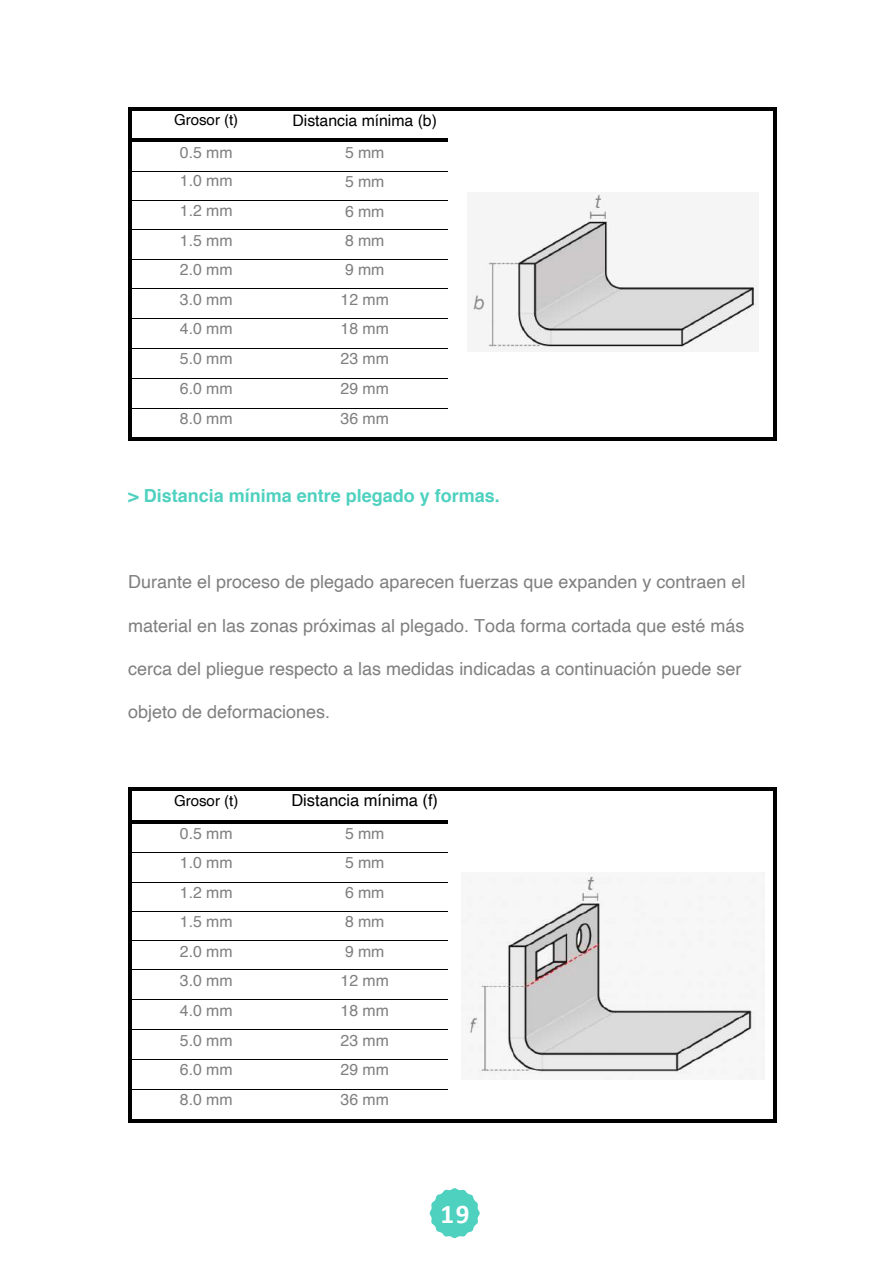
<style>
.page{position:relative;width:893px;height:1263px;background:#fff}
.page>*{position:absolute;margin:0;border:0;box-sizing:border-box;transform-origin:0 0}
.t1{font:700 27px "Calibri";color:#fff}
.t2{font:18px "Helvetica";color:#7f7f7f}
.t3{font:700 18px "Helvetica";color:#4fd1c0}
.t4{font:16.5px "Helvetica";color:#000}
.t5{font:15.9px "Helvetica";letter-spacing:-.005em;color:#7f7f7f}
.t6{font:15.9px "Helvetica";letter-spacing:-.005em;color:#000}
.t7{font:15.15px "Helvetica";letter-spacing:-.005em;color:#000}
</style>
<div class="page">
<svg style="left:442px;top:1188px;width:26px;height:50px"></svg>
<img style="left:430px;top:1193px;width:50px;height:40px">
<hr style="left:131px;top:107px;width:151px;height:3px;background:#000">
<hr style="left:285px;top:107px;width:162px;height:3px;background:#000">
<svg style="left:447px;top:107px;width:4px;height:3px"></svg>
<hr style="left:451px;top:107px;width:322px;height:3px;background:#000">
<svg style="left:773px;top:107px;width:4px;height:3px"></svg>
<hr style="left:128px;top:110px;width:3px;height:29px;background:#000">
<hr style="left:773px;top:110px;width:4px;height:29px;background:#000">
<hr style="left:131px;top:139px;width:151px;height:3px;background:#000">
<hr style="left:285px;top:139px;width:162px;height:3px;background:#000">
<svg style="left:773px;top:139px;width:4px;height:3px"></svg>
<hr style="left:128px;top:142px;width:3px;height:29px;background:#000">
<hr style="left:773px;top:142px;width:4px;height:29px;background:#000">
<hr style="left:131px;top:171px;width:151px;height:1px;background:#000">
<hr style="left:283px;top:171px;width:164px;height:1px;background:#000">
<hr style="left:128px;top:171px;width:3px;height:29px;background:#000">
<hr style="left:773px;top:171px;width:4px;height:29px;background:#000">
<hr style="left:131px;top:200px;width:151px;height:1px;background:#000">
<hr style="left:283px;top:200px;width:164px;height:1px;background:#000">
<hr style="left:128px;top:201px;width:3px;height:28px;background:#000">
<hr style="left:773px;top:201px;width:4px;height:28px;background:#000">
<hr style="left:131px;top:229px;width:151px;height:1px;background:#000">
<hr style="left:283px;top:229px;width:164px;height:1px;background:#000">
<hr style="left:128px;top:230px;width:3px;height:29px;background:#000">
<hr style="left:773px;top:230px;width:4px;height:29px;background:#000">
<hr style="left:131px;top:259px;width:151px;height:1px;background:#000">
<hr style="left:283px;top:259px;width:164px;height:1px;background:#000">
<hr style="left:128px;top:260px;width:3px;height:28px;background:#000">
<hr style="left:773px;top:260px;width:4px;height:28px;background:#000">
<hr style="left:131px;top:288px;width:151px;height:1px;background:#000">
<hr style="left:283px;top:288px;width:164px;height:1px;background:#000">
<hr style="left:128px;top:289px;width:3px;height:29px;background:#000">
<hr style="left:773px;top:289px;width:4px;height:29px;background:#000">
<hr style="left:131px;top:318px;width:151px;height:1px;background:#000">
<hr style="left:283px;top:318px;width:164px;height:1px;background:#000">
<hr style="left:128px;top:319px;width:3px;height:29px;background:#000">
<hr style="left:773px;top:319px;width:4px;height:29px;background:#000">
<hr style="left:131px;top:348px;width:151px;height:1px;background:#000">
<hr style="left:283px;top:348px;width:164px;height:1px;background:#000">
<hr style="left:128px;top:349px;width:3px;height:29px;background:#000">
<hr style="left:773px;top:349px;width:4px;height:29px;background:#000">
<hr style="left:131px;top:378px;width:151px;height:1px;background:#000">
<hr style="left:283px;top:378px;width:164px;height:1px;background:#000">
<hr style="left:128px;top:379px;width:3px;height:29px;background:#000">
<hr style="left:773px;top:379px;width:4px;height:29px;background:#000">
<hr style="left:131px;top:408px;width:151px;height:1px;background:#000">
<hr style="left:283px;top:408px;width:164px;height:1px;background:#000">
<hr style="left:128px;top:409px;width:3px;height:29px;background:#000">
<hr style="left:131px;top:438px;width:151px;height:3px;background:#000">
<hr style="left:285px;top:438px;width:162px;height:3px;background:#000">
<svg style="left:447px;top:438px;width:4px;height:3px"></svg>
<hr style="left:451px;top:438px;width:322px;height:3px;background:#000">
<hr style="left:773px;top:409px;width:4px;height:29px;background:#000">
<svg style="left:773px;top:438px;width:4px;height:3px"></svg>
<hr style="left:131px;top:787px;width:151px;height:3px;background:#000">
<hr style="left:285px;top:787px;width:162px;height:3px;background:#000">
<svg style="left:447px;top:787px;width:4px;height:3px"></svg>
<hr style="left:451px;top:787px;width:322px;height:3px;background:#000">
<svg style="left:773px;top:787px;width:4px;height:3px"></svg>
<hr style="left:128px;top:790px;width:3px;height:30px;background:#000">
<hr style="left:773px;top:790px;width:4px;height:30px;background:#000">
<hr style="left:131px;top:820px;width:151px;height:3px;background:#000">
<hr style="left:285px;top:820px;width:162px;height:3px;background:#000">
<svg style="left:773px;top:820px;width:4px;height:3px"></svg>
<hr style="left:128px;top:823px;width:3px;height:29px;background:#000">
<hr style="left:773px;top:823px;width:4px;height:29px;background:#000">
<hr style="left:131px;top:852px;width:151px;height:1px;background:#000">
<hr style="left:283px;top:852px;width:164px;height:1px;background:#000">
<hr style="left:128px;top:852px;width:3px;height:30px;background:#000">
<hr style="left:773px;top:852px;width:4px;height:30px;background:#000">
<hr style="left:131px;top:882px;width:151px;height:1px;background:#000">
<hr style="left:283px;top:882px;width:164px;height:1px;background:#000">
<hr style="left:128px;top:882px;width:3px;height:29px;background:#000">
<hr style="left:773px;top:882px;width:4px;height:29px;background:#000">
<hr style="left:131px;top:911px;width:151px;height:1px;background:#000">
<hr style="left:283px;top:911px;width:164px;height:1px;background:#000">
<hr style="left:128px;top:912px;width:3px;height:28px;background:#000">
<hr style="left:773px;top:912px;width:4px;height:28px;background:#000">
<hr style="left:131px;top:940px;width:151px;height:1px;background:#000">
<hr style="left:283px;top:940px;width:164px;height:1px;background:#000">
<hr style="left:128px;top:941px;width:3px;height:28px;background:#000">
<hr style="left:773px;top:941px;width:4px;height:28px;background:#000">
<hr style="left:131px;top:969px;width:151px;height:1px;background:#000">
<hr style="left:283px;top:969px;width:164px;height:1px;background:#000">
<hr style="left:128px;top:970px;width:3px;height:29px;background:#000">
<hr style="left:773px;top:970px;width:4px;height:29px;background:#000">
<hr style="left:131px;top:999px;width:151px;height:1px;background:#000">
<hr style="left:283px;top:999px;width:164px;height:1px;background:#000">
<hr style="left:128px;top:1000px;width:3px;height:29px;background:#000">
<hr style="left:773px;top:1000px;width:4px;height:29px;background:#000">
<hr style="left:131px;top:1029px;width:151px;height:1px;background:#000">
<hr style="left:283px;top:1029px;width:164px;height:1px;background:#000">
<hr style="left:128px;top:1030px;width:3px;height:29px;background:#000">
<hr style="left:773px;top:1030px;width:4px;height:29px;background:#000">
<hr style="left:131px;top:1059px;width:151px;height:1px;background:#000">
<hr style="left:283px;top:1059px;width:164px;height:1px;background:#000">
<hr style="left:128px;top:1060px;width:3px;height:29px;background:#000">
<hr style="left:773px;top:1060px;width:4px;height:29px;background:#000">
<hr style="left:131px;top:1089px;width:151px;height:1px;background:#000">
<hr style="left:283px;top:1089px;width:164px;height:1px;background:#000">
<hr style="left:128px;top:1090px;width:3px;height:29px;background:#000">
<hr style="left:131px;top:1119px;width:151px;height:3px;background:#000">
<hr style="left:285px;top:1119px;width:162px;height:3px;background:#000">
<svg style="left:447px;top:1119px;width:4px;height:3px"></svg>
<hr style="left:451px;top:1119px;width:322px;height:3px;background:#000">
<hr style="left:773px;top:1090px;width:4px;height:29px;background:#000">
<svg style="left:773px;top:1119px;width:4px;height:3px"></svg>
<img style="left:472px;top:193px;width:285px;height:157px">
<img style="left:466px;top:873px;width:290px;height:202px">
<p class="t7" style="left:174px;top:108px;width:66px">Grosor (t)</p>
<p class="t6" style="left:292px;top:108px;width:146px">Distancia mínima (b)</p>
<p class="t5" style="left:180px;top:140px;width:54px">0.5 mm</p>
<p class="t5" style="left:345px;top:140px;width:41px">5 mm</p>
<p class="t5" style="left:180px;top:169px;width:54px">1.0 mm</p>
<p class="t5" style="left:345px;top:169px;width:41px">5 mm</p>
<p class="t5" style="left:180px;top:199px;width:54px">1.2 mm</p>
<p class="t5" style="left:345px;top:199px;width:41px">6 mm</p>
<p class="t5" style="left:180px;top:228px;width:54px">1.5 mm</p>
<p class="t5" style="left:345px;top:228px;width:41px">8 mm</p>
<p class="t5" style="left:180px;top:258px;width:54px">2.0 mm</p>
<p class="t5" style="left:345px;top:258px;width:41px">9 mm</p>
<p class="t5" style="left:180px;top:287px;width:54px">3.0 mm</p>
<p class="t5" style="left:341px;top:287px;width:50px">12 mm</p>
<p class="t5" style="left:180px;top:317px;width:54px">4.0 mm</p>
<p class="t5" style="left:341px;top:317px;width:50px">18 mm</p>
<p class="t5" style="left:180px;top:346px;width:54px">5.0 mm</p>
<p class="t5" style="left:341px;top:346px;width:50px">23 mm</p>
<p class="t5" style="left:180px;top:376px;width:54px">6.0 mm</p>
<p class="t5" style="left:341px;top:376px;width:50px">29 mm</p>
<p class="t5" style="left:180px;top:406px;width:54px">8.0 mm</p>
<p class="t5" style="left:341px;top:406px;width:50px">36 mm</p>
<p class="t3" style="left:128px;top:481px;width:373px">&gt; Distancia mínima entre plegado y formas.</p>
<p class="t2" style="left:128px;top:568px;width:619px">Durante el proceso de plegado aparecen fuerzas que expanden y contraen el</p>
<p class="t2" style="left:128px;top:611px;width:618px">material en las zonas próximas al plegado. Toda forma cortada que esté más</p>
<p class="t2" style="left:128px;top:654px;width:615px">cerca del pliegue respecto a las medidas indicadas a continuación puede ser</p>
<p class="t2" style="left:128px;top:698px;width:204px">objeto de deformaciones.</p>
<p class="t7" style="left:174px;top:789px;width:66px">Grosor (t)</p>
<p class="t4" style="left:291px;top:788px;width:148px">Distancia mínima (f)</p>
<p class="t5" style="left:180px;top:821px;width:54px">0.5 mm</p>
<p class="t5" style="left:345px;top:821px;width:41px">5 mm</p>
<p class="t5" style="left:180px;top:850px;width:54px">1.0 mm</p>
<p class="t5" style="left:345px;top:850px;width:41px">5 mm</p>
<p class="t5" style="left:180px;top:880px;width:54px">1.2 mm</p>
<p class="t5" style="left:345px;top:880px;width:41px">6 mm</p>
<p class="t5" style="left:180px;top:909px;width:54px">1.5 mm</p>
<p class="t5" style="left:345px;top:909px;width:41px">8 mm</p>
<p class="t5" style="left:180px;top:939px;width:54px">2.0 mm</p>
<p class="t5" style="left:345px;top:939px;width:41px">9 mm</p>
<p class="t5" style="left:180px;top:968px;width:54px">3.0 mm</p>
<p class="t5" style="left:341px;top:968px;width:50px">12 mm</p>
<p class="t5" style="left:180px;top:998px;width:54px">4.0 mm</p>
<p class="t5" style="left:341px;top:998px;width:50px">18 mm</p>
<p class="t5" style="left:180px;top:1028px;width:54px">5.0 mm</p>
<p class="t5" style="left:341px;top:1028px;width:50px">23 mm</p>
<p class="t5" style="left:180px;top:1057px;width:54px">6.0 mm</p>
<p class="t5" style="left:341px;top:1057px;width:50px">29 mm</p>
<p class="t5" style="left:180px;top:1087px;width:54px">8.0 mm</p>
<p class="t5" style="left:341px;top:1087px;width:50px">36 mm</p>
<h1 class="t1" style="left:441px;top:1194px;width:30px">!*</h1>
</div>
